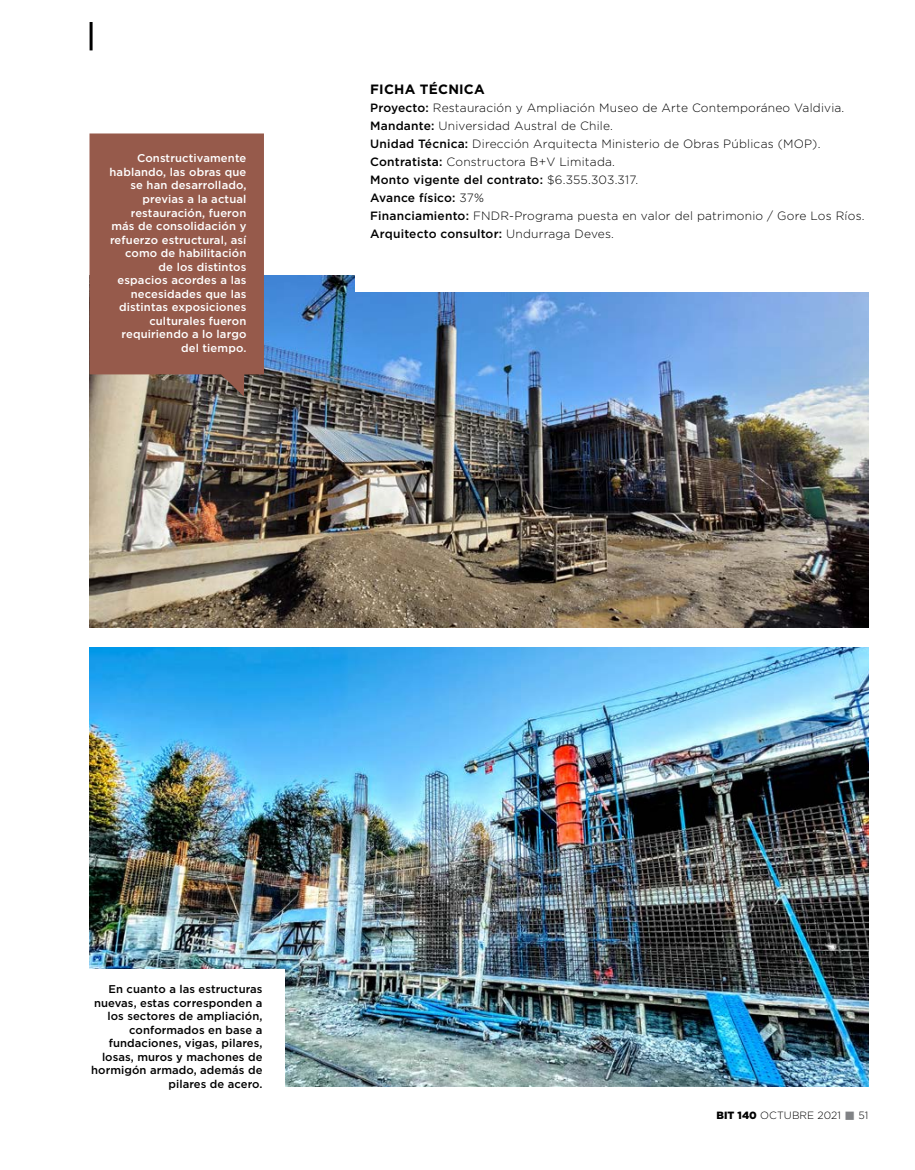
<style>
.page{position:relative;width:915px;height:1170px;background:#fff}
.page>*{position:absolute;margin:0;border:0;box-sizing:border-box;transform-origin:0 0}
.t1{font:700 13.5px "Gotham";letter-spacing:.015em;color:#000}
.t2{font:300 12px/18px "Gotham";letter-spacing:.015em;color:#000}
.t3{font:500 11.25px/13.5px "Gotham";letter-spacing:.01em;color:#fff;text-align:right}
.t4{font:500 11.25px/13.5px "Gotham";letter-spacing:.005em;color:#000;text-align:right}
.t5{font:300 10.5px "Gotham";letter-spacing:.005em;color:#000}
.s1{font-weight:500}
.s2{font-weight:900}
.s3{color:#808285}
</style>
<div class="page">
<img style="left:89px;top:275px;width:778px;height:352px">
<img style="left:90px;top:647px;width:778px;height:439px">
<svg style="left:89px;top:133px;width:175px;height:263px;fill:#965a4b"></svg>
<div style="left:356px;top:262px;width:518px;height:29px;background:#fff"></div>
<div style="left:71px;top:968px;width:214px;height:141px;background:#fff"></div>
<hr style="left:89px;top:22px;width:3px;height:28px;background:#000">
<p class="t3" style="left:109px;top:151px;width:138px">Constructivamente hablando, las obras que se han desarrollado, previas a la actual restauración, fueron más de consolidación y refuerzo estructural, así como de habilitación de los distintos espacios acordes a las necesidades que las distintas exposiciones culturales fueron requiriendo a lo largo del tiempo.</p>
<p class="t1" style="left:370px;top:80px;width:116px">FICHA TÉCNICA</p>
<p class="t2" style="left:370px;top:98px;width:495px"><span class="s1">Proyecto:</span> Restauración y Ampliación Museo de Arte Contemporáneo Valdivia.<br><span class="s1">Mandante:</span> U niversidad Austral de Chile.<br><span class="s1">Unidad Técnica:</span> Dirección Arquitecta Ministerio de Obras Públicas (MOP).<br><span class="s1">Contratista:</span> Constructora B+V Limitada.<br><span class="s1">Monto vigente del contrato:</span> $6.355.303.317.<br><span class="s1">Avance físico:</span> 37%<br><span class="s1">Financiamiento:</span> FNDR-Programa puesta en valor del patrimonio / Gore Los Ríos.<br><span class="s1">Arquitecto consultor:</span> U ndurraga Deves.</p>
<p class="t4" style="left:91px;top:982px;width:173px">En cuanto a las estructuras nuevas, estas corresponden a los sectores de ampliación, conformados en base a fundaciones, vigas, pilares, losas, muros y machones de hormigón armado, además de pilares de acero.</p>
<p class="t5" style="left:716px;top:1108px;width:153px"><span class="s2">BIT 140</span> octubre 2021 <span class="s3">■</span> 51</p>
</div>
